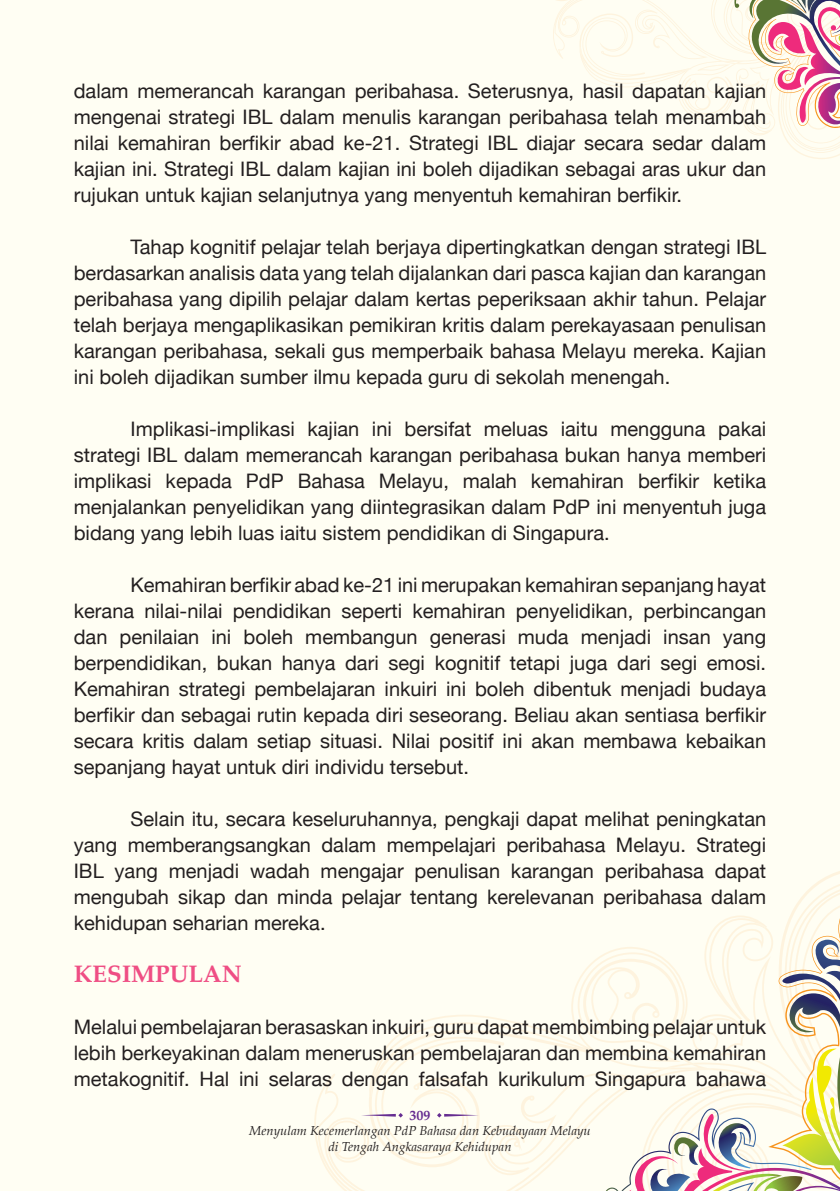
<style>
.page{position:relative;width:840px;height:1191px;background:#fff}
.page>*{position:absolute;margin:0;border:0;box-sizing:border-box;transform-origin:0 0}
.t1{font:700 24px "Palatino";color:#ef4e84}
.t2{font:20px/26px "Helvetica Neue";color:#231f20;text-align:justify}
.t3{font:700 14px "Palatino";color:#662d91}
.t4{font:italic 13px/15.6px "Palatino";color:#231f20;text-align:center}
</style>
<div class="page">
<div style="left:0;top:0;width:839px;height:1191px;background:#fffef3"></div>
<svg style="left:553px;top:0;width:286px;height:159px"></svg>
<svg style="left:324px;top:871px;width:515px;height:320px"></svg>
<p class="t2" style="left:74px;top:79px;width:693px">dalam memerancah karangan peribahasa. Seterusnya, hasil dapatan kajian mengenai strategi IBL dalam menulis karangan peribahasa telah menambah nilai kemahiran berfikir abad ke-21. Strategi IBL diajar secara sedar dalam kajian ini. Strategi IBL dalam kajian ini boleh dijadikan sebagai aras ukur dan rujukan untuk kajian selanjutnya yang menyentuh kemahiran berfikir.</p>
<p class="t2" style="left:74px;top:235px;width:693px;text-indent:57px">Tahap kognitif pelajar telah berjaya dipertingkatkan dengan strategi IBL berdasarkan analisis data yang telah dijalankan dari pasca kajian dan karangan peribahasa yang dipilih pelajar dalam kertas peperiksaan akhir tahun. Pelajar telah berjaya mengaplikasikan pemikiran kritis dalam perekayasaan penulisan karangan peribahasa, sekali gus memperbaik bahasa Melayu mereka. Kajian ini boleh dijadikan sumber ilmu kepada guru di sekolah menengah.</p>
<p class="t2" style="left:74px;top:417px;width:693px;text-indent:57px">Implikasi-implikasi kajian ini bersifat meluas iaitu mengguna pakai strategi IBL dalam memerancah karangan peribahasa bukan hanya memberi implikasi kepada PdP Bahasa Melayu, malah kemahiran berfikir ketika menjalankan penyelidikan yang diintegrasikan dalam PdP ini menyentuh juga bidang yang lebih luas iaitu sistem pendidikan di Singapura.</p>
<p class="t2" style="left:74px;top:573px;width:693px;text-indent:57px">Kemahiran berfikir abad ke-21 ini merupakan kemahiran sepanjang hayat kerana nilai-nilai pendidikan seperti kemahiran penyelidikan, perbincangan dan penilaian ini boleh membangun generasi muda menjadi insan yang berpendidikan, bukan hanya dari segi kognitif tetapi juga dari segi emosi.<br>Kemahiran strategi pembelajaran inkuiri ini boleh dibentuk menjadi budaya berfikir dan sebagai rutin kepada diri seseorang. Beliau akan sentiasa berfikir secara kritis dalam setiap situasi. Nilai positif ini akan membawa kebaikan sepanjang hayat untuk diri individu tersebut.</p>
<p class="t2" style="left:74px;top:807px;width:693px;text-indent:57px">Selain itu, secara keseluruhannya, pengkaji dapat melihat peningkatan yang memberangsangkan dalam mempelajari peribahasa Melayu. Strategi IBL yang menjadi wadah mengajar penulisan karangan peribahasa dapat mengubah sikap dan minda pelajar tentang kerelevanan peribahasa dalam kehidupan seharian mereka.</p>
<p class="t1" style="left:74px;top:953px;width:170px">KESIMPULAN</p>
<p class="t2" style="left:74px;top:1015px;width:693px">Melalui pembelajaran berasaskan inkuiri, guru dapat membimbing pelajar untuk lebih berkeyakinan dalam meneruskan pembelajaran dan membina kemahiran metakognitif. Hal ini selaras dengan falsafah kurikulum Singapura bahawa</p>
<p class="t3" style="left:409px;top:1103px;width:22px">309</p>
<p class="t4" style="left:249px;top:1122px;width:343px">Menyulam Kecemerlangan PdP Bahasa dan Kebudayaan Melayu di Tengah Angkasaraya Kehidupan</p>
</div>
